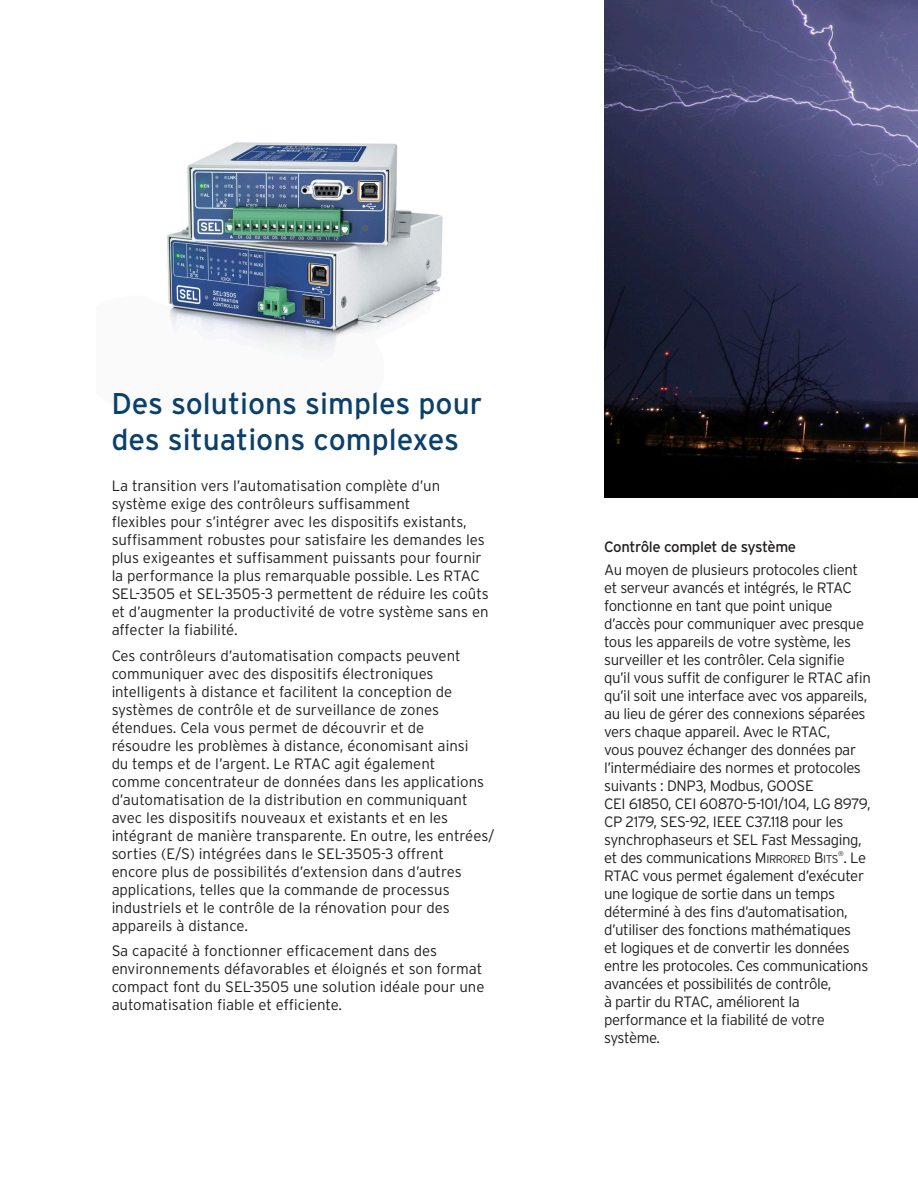
<style>
.page{position:relative;width:918px;height:1188px;background:#fff}
.page>*{position:absolute;margin:0;border:0;box-sizing:border-box;transform-origin:0 0}
.Heading___h1{font:30px/36px "Interstate Poly";color:#0b406a}
.Body_Copy___p{font:300 15px/18px "Interstate Poly";letter-spacing:-.015em;color:#231f20}
.Body_Sub___h3{font:15px "Interstate Poly";letter-spacing:-.025em;color:#231f20}
.Body_Copy___p-2{font:300 6.75px "Interstate Poly";color:#231f20}
.s1{font-style:inherit}
.s2{font-size:11.25px}
</style>
<div class="page">
<img style="left:167px;top:142px;width:276px;height:214px">
<img style="left:604px;top:0;width:314px;height:498px">
<p class="Heading___h1" style="left:111px;top:385px;width:372px">Des solutions simples pour des situations complexes</p>
<p class="Body_Copy___p" style="left:111px;top:476px;width:379px">La transition vers l’automatisation complète d’un système exige des contrôleurs suffisamment<br>flexibles pour s’intégrer avec les dispositifs existants, suffisamment robustes pour satisfaire les demandes les plus exigeantes et suffisamment puissants pour fournir la performance la plus remarquable possible. Les RTAC SEL-3505 et SEL-3505-3 permettent de réduire les coûts et d’augmenter la productivité de votre système sans en affecter la fiabilité.</p>
<p class="Body_Copy___p" style="left:111px;top:645px;width:385px">Ces contrôleurs d’automatisation compacts peuvent communiquer avec des dispositifs électroniques intelligents à distance et facilitent la conception de systèmes de contrôle et de surveillance de zones étendues. Cela vous permet de découvrir et de<br>résoudre les problèmes à distance, économisant ainsi<br>du temps et de l’argent. Le RTAC agit également<br>comme concentrateur de données dans les applications d’automatisation de la distribution en communiquant avec les dispositifs nouveaux et existants et en les intégrant de manière transparente. En outre, les entrées/ sorties (E/S) intégrées dans le SEL-3505-3 offrent<br>encore plus de possibilités d’extension dans d’autres applications, telles que la commande de processus industriels et le contrôle de la rénovation pour des appareils à distance.</p>
<p class="Body_Copy___p" style="left:111px;top:941px;width:375px">Sa capacité à fonctionner efficacement dans des environnements défavorables et éloignés et son format compact font du SEL-3505 une solution idéale pour une automatisation fiable et efficiente.</p>
<p class="Body_Sub___h3" style="left:604px;top:536px;width:194px">Contrôle complet de système</p>
<p class="Body_Copy___p" style="left:604px;top:559px;width:268px">Au moyen de plusieurs protocoles client et serveur avancés et intégrés, le RTAC fonctionne en tant que point unique d’accès pour communiquer avec presque tous les appareils de votre système, les surveiller et les contrôler. Cela signifie qu’il vous suffit de configurer le RTAC afin qu’il soit une interface avec vos appareils, au lieu de gérer des connexions séparées vers chaque appareil. Avec le RTAC,<br>vous pouvez échanger des données par l’intermédiaire des normes et protocoles suivants : DNP3, Modbus, GOOSE<br>CEI 61850, CEI 60870-5-101/104, LG 8979, CP 2179, SES-92, IEEE C37.118 pour les synchrophaseurs et SEL Fast Messaging, et des communications <span class="s1">M</span><span class="s2">IRRORED</span> <span class="s1">B</span><span class="s2">ITS</span> . Le</p>
<p class="Body_Copy___p-2" style="left:838px;top:849px;width:7px">®</p>
<p class="Body_Copy___p" style="left:604px;top:865px;width:266px">RTAC vous permet également d’exécuter une logique de sortie dans un temps déterminé à des fins d’automatisation, d’utiliser des fonctions mathématiques<br>et logiques et de convertir les données entre les protocoles. Ces communications avancées et possibilités de contrôle,<br>à partir du RTAC, améliorent la performance et la fiabilité de votre système.</p>
</div>
